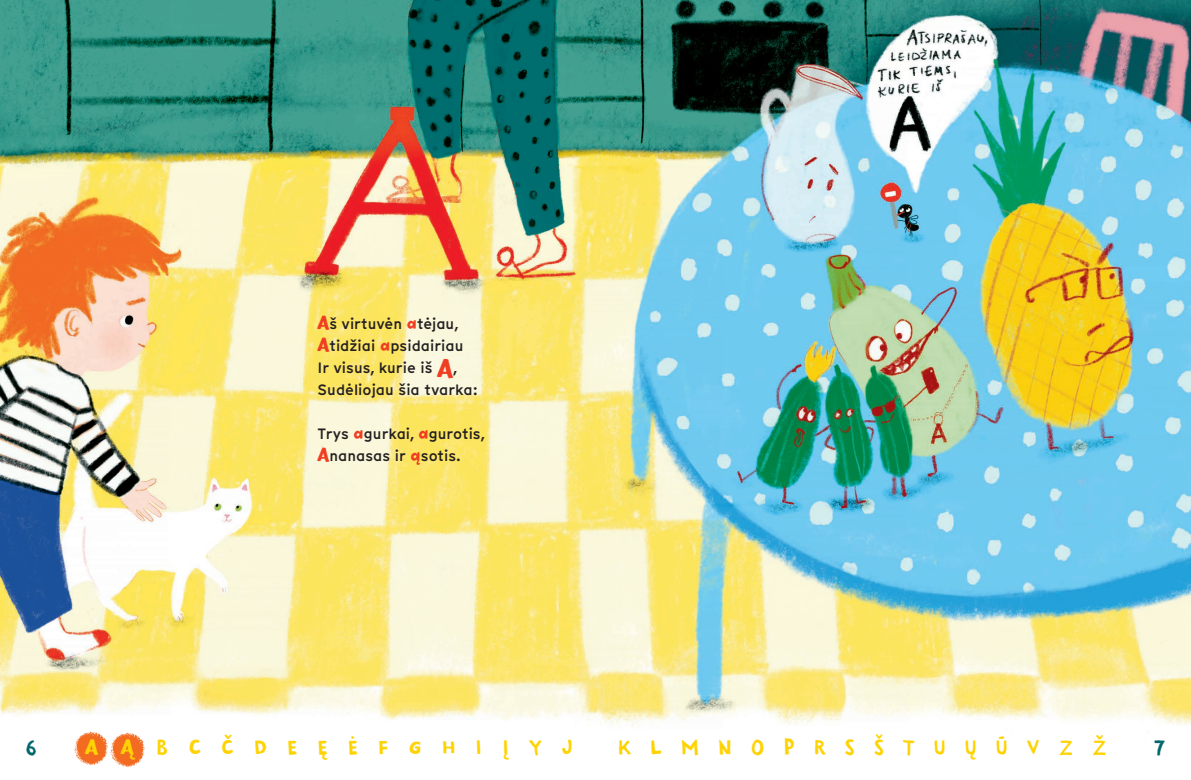
<style>
.page{position:relative;width:1191px;height:780px;background:#fff}
.page>*{position:absolute;margin:0;border:0;box-sizing:border-box;transform-origin:0 0}
.t1{font:22px "Handy Sans";color:#fed304}
.t2{font:22px "Handy Sans";color:#02686e}
.t3{font:500 15px/22px "Munken Sans";color:#231f20}
.s1{font-family:"Handy Sans";font-weight:400;font-size:20px;color:#ef3e22}
.s2{font-family:"Slappy Inline";font-weight:400;font-size:20.3px;color:#ef3e22}
.s3{font-family:"Handy Sans";font-weight:400;font-size:27px;color:#ef3e22}
</style>
<div class="page">
<img style="left:0;top:0;width:1191px;height:727px">
<img style="left:74px;top:731px;width:71px;height:36px">
<p class="t3" style="left:317px;top:312px;width:162px"><span class="s1">A</span>š virtuvėn <span class="s2">a</span>tėjau,<br><span class="s1">A</span>tidžiai <span class="s2">a</span>psidairiau<br>Ir visus, kurie iš <span class="s3">A</span>,<br>Sudėliojau šia tvarka:</p>
<p class="t3" style="left:317px;top:422px;width:169px">Trys <span class="s2">a</span>gurkai, <span class="s2">a</span>gurotis,<br><span class="s1">A</span>nanasas ir <span class="s2">ą</span>sotis.</p>
<h1 class="t2" style="left:26px;top:734px;width:13px">6</h1>
<h1 class="t1" style="left:85px;top:733px;width:489px">A Ą B C Č D E Ę Ė F G H I Į Y J</h1>
<h1 class="t1" style="left:618px;top:733px;width:489px">K L M N O P R S Š T U Ų Ū V Z Ž</h1>
<h1 class="t2" style="left:1153px;top:734px;width:13px">7</h1>
</div>
